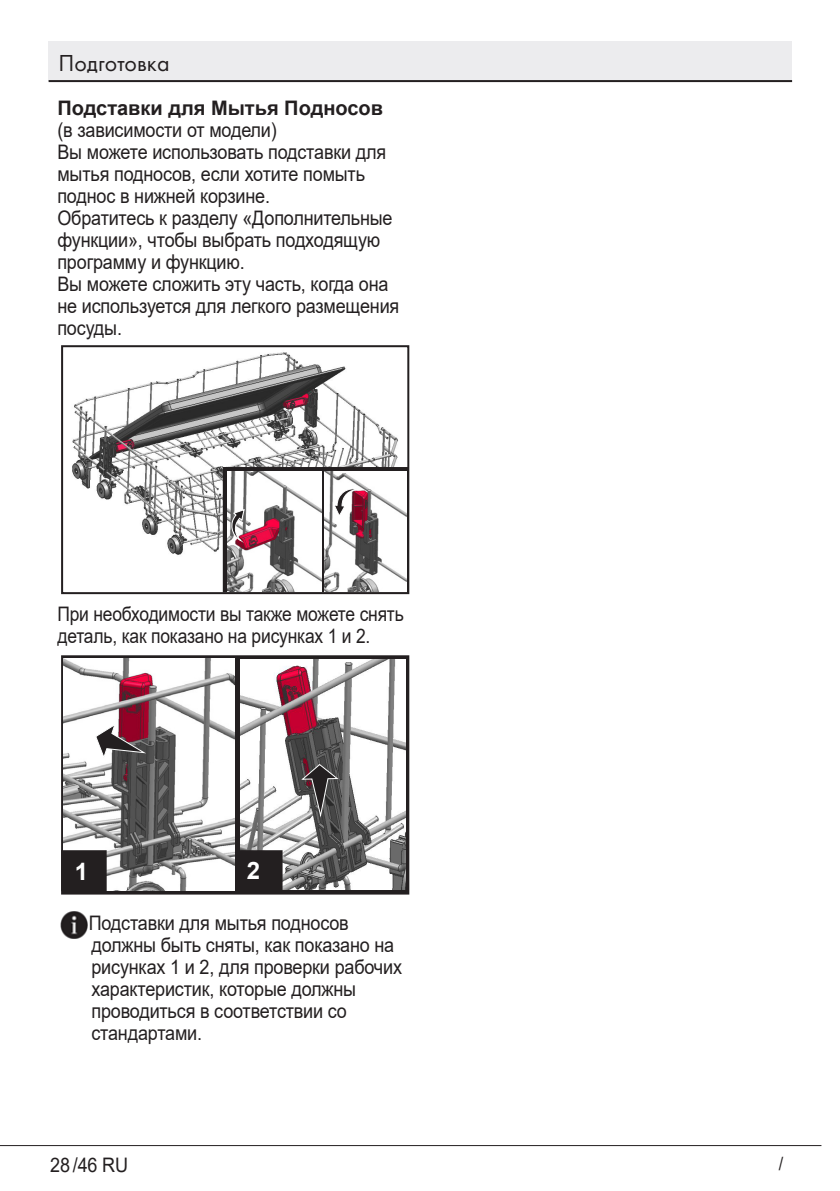
<style>
.page{position:relative;width:840px;height:1191px;background:#fff}
.page>*{position:absolute;margin:0;border:0;box-sizing:border-box;transform-origin:0 0}
.t1{font:24px "Futura TOT Boo";color:#231f20}
.t2{font:700 24px "Arial";color:#fff}
.Yazi_alanlari{font:20px/22px "Arial";letter-spacing:-.01em;color:#231f20;scale:.9 1}
.Girintili_Yazi{font:20px/22px "Arial";letter-spacing:-.01em;color:#231f20;scale:.9 1}
.Yazi_alanlari-2{font:20px/22px "Arial";letter-spacing:-.01em;color:#231f20;scale:.87 1}
.Alt_Baslik{font:700 20px "Arial";color:#231f20}
.t3{font:18px "Arial";color:#231f20;scale:.9 1}
</style>
<div class="page">
<hr style="left:0;top:1145px;width:821px;height:1px;background:#231f20">
<div style="left:49px;top:42px;width:742px;height:39px;background:#ececee"></div>
<hr style="left:49px;top:80px;width:742px;height:2px;background:#231f20">
<img style="left:72px;top:345px;width:338px;height:230px">
<div style="left:61px;top:345px;width:348px;height:249px;border:2px solid #231f20"></div>
<div style="left:224px;top:468px;width:183px;height:123px;background:linear-gradient(to right,#231f20,#231f20)"></div>
<div style="left:223px;top:467px;width:185px;height:125px;border:2px solid #231f20"></div>
<img style="left:324px;top:472px;width:82px;height:119px">
<img style="left:228px;top:472px;width:93px;height:119px">
<svg style="left:231px;top:509px;width:14px;height:34px"></svg>
<svg style="left:333px;top:488px;width:29px;height:29px"></svg>
<svg style="left:64px;top:658px;width:342px;height:233px;fill:#231f20"></svg>
<div style="left:61px;top:655px;width:348px;height:239px;border:2px solid #231f20"></div>
<img style="left:64px;top:659px;width:171px;height:231px">
<img style="left:240px;top:659px;width:165px;height:231px">
<svg style="left:94px;top:722px;width:54px;height:38px"></svg>
<svg style="left:300px;top:763px;width:40px;height:57px;background:#605c5d"></svg>
<div style="left:62px;top:851px;width:44px;height:39px;background:#231f20"></div>
<div style="left:61px;top:850px;width:46px;height:41px;border:2px solid #231f20"></div>
<div style="left:238px;top:851px;width:43px;height:39px;background:#231f20"></div>
<div style="left:237px;top:850px;width:45px;height:41px;border:2px solid #231f20"></div>
<img style="left:60px;top:911px;width:28px;height:27px">
<p class="t1" style="left:58px;top:49px;width:112px">Подготовка</p>
<p class="Alt_Baslik" style="left:57px;top:94px;width:327px">Подставки для Мытья Подносов</p>
<p class="Yazi_alanlari" style="left:57px;top:119px;width:245px">(в зависимости от модели)</p>
<p class="Yazi_alanlari" style="left:57px;top:141px;width:366px">Вы можете использовать подставки для мытья подносов, если хотите помыть поднос в нижней корзине.</p>
<p class="Yazi_alanlari" style="left:57px;top:207px;width:374px">Обратитесь к разделу «Дополнительные функции», чтобы выбрать подходящую программу и функцию.</p>
<p class="Yazi_alanlari" style="left:57px;top:273px;width:381px">Вы можете сложить эту часть, когда она не используется для легкого размещения посуды.</p>
<p class="Yazi_alanlari-2" style="left:57px;top:603px;width:399px">При необходимости вы также можете снять деталь, как показано на рисунках 1 и 2.</p>
<p class="t2" style="left:75px;top:854px;width:15px">1</p>
<p class="t2" style="left:246px;top:853px;width:15px">2</p>
<p class="Girintili_Yazi" style="left:89px;top:911px;width:349px">Подставки для мытья подносов должны быть сняты, как показано на рисунках 1 и 2, для проверки рабочих характеристик, которые должны проводиться в соответствии со стандартами.</p>
<p class="Girintili_Yazi" style="left:50px;top:1153px;width:88px">28 /46 RU</p>
<p class="t3" style="left:778px;top:1151px;width:7px">/</p>
</div>
